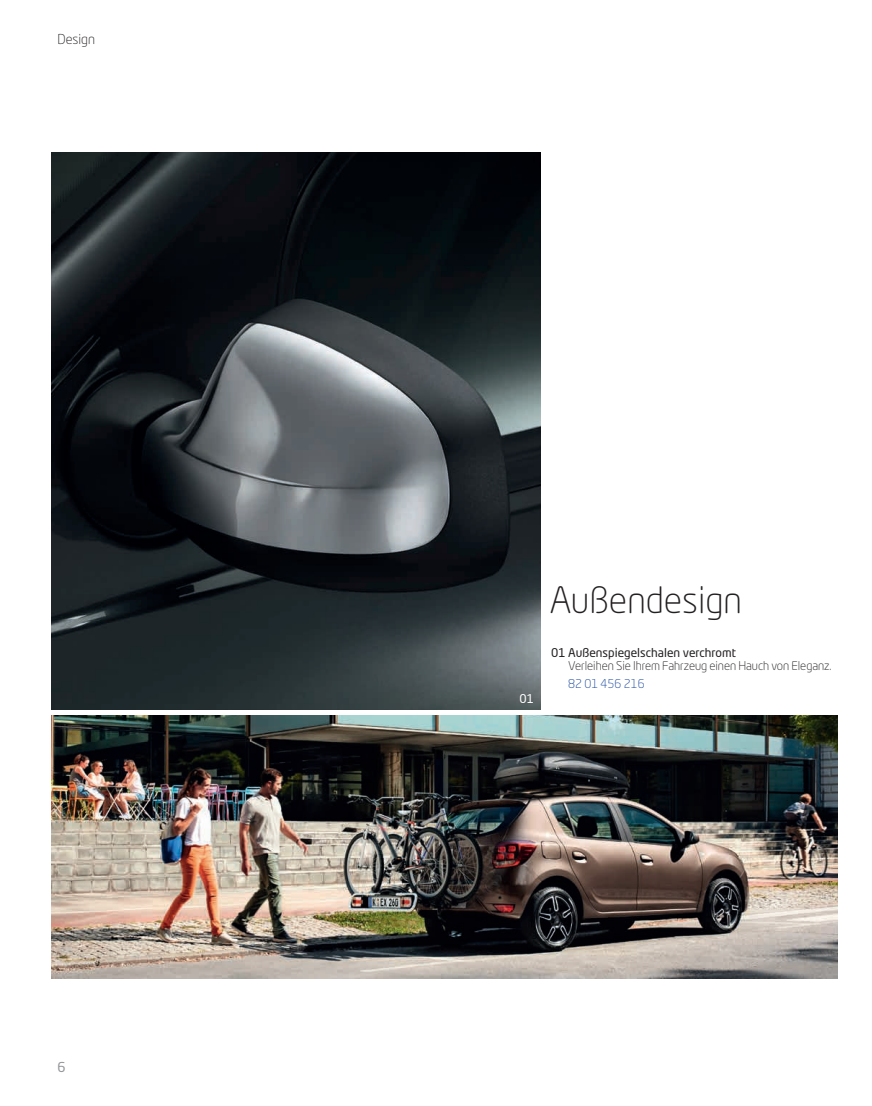
<style>
.page{position:relative;width:872px;height:1106px;background:#fff}
.page>*{position:absolute;margin:0;border:0;box-sizing:border-box;transform-origin:0 0}
.t1{font:300 36px "Neo Tech Dacia";color:#231f20}
.t2{font:300 13.5px "Neo Tech Dacia";color:#231f20}
.t3{font:13.5px "Neo Tech Dacia";color:#939598}
.t4{font:300 12px "Neo Tech Dacia";letter-spacing:-.005em;color:#231f20}
.t5{font:12px "Neo Tech Dacia";color:#231f20}
.t6{font:300 12px "Neo Tech Dacia";color:#18469d}
.t7{font:12px "Neo Tech Dacia";color:#fff}
</style>
<div class="page">
<img style="left:51px;top:152px;width:489px;height:557px">
<img style="left:51px;top:715px;width:787px;height:263px">
<p class="t2" style="left:57px;top:31px;width:39px">Design</p>
<p class="t3" style="left:57px;top:1058px;width:10px">6</p>
<p class="t7" style="left:519px;top:691px;width:16px">01</p>
<h1 class="t1" style="left:549px;top:578px;width:194px">Außendesign</h1>
<p class="t5" style="left:551px;top:644px;width:186px">01 Außenspiegelschalen verchromt</p>
<p class="t4" style="left:568px;top:658px;width:265px">Verleihen Sie Ihrem Fahrzeug einen Hauch von Eleganz.</p>
<p class="t6" style="left:568px;top:676px;width:78px">82 01 456 216</p>
</div>
